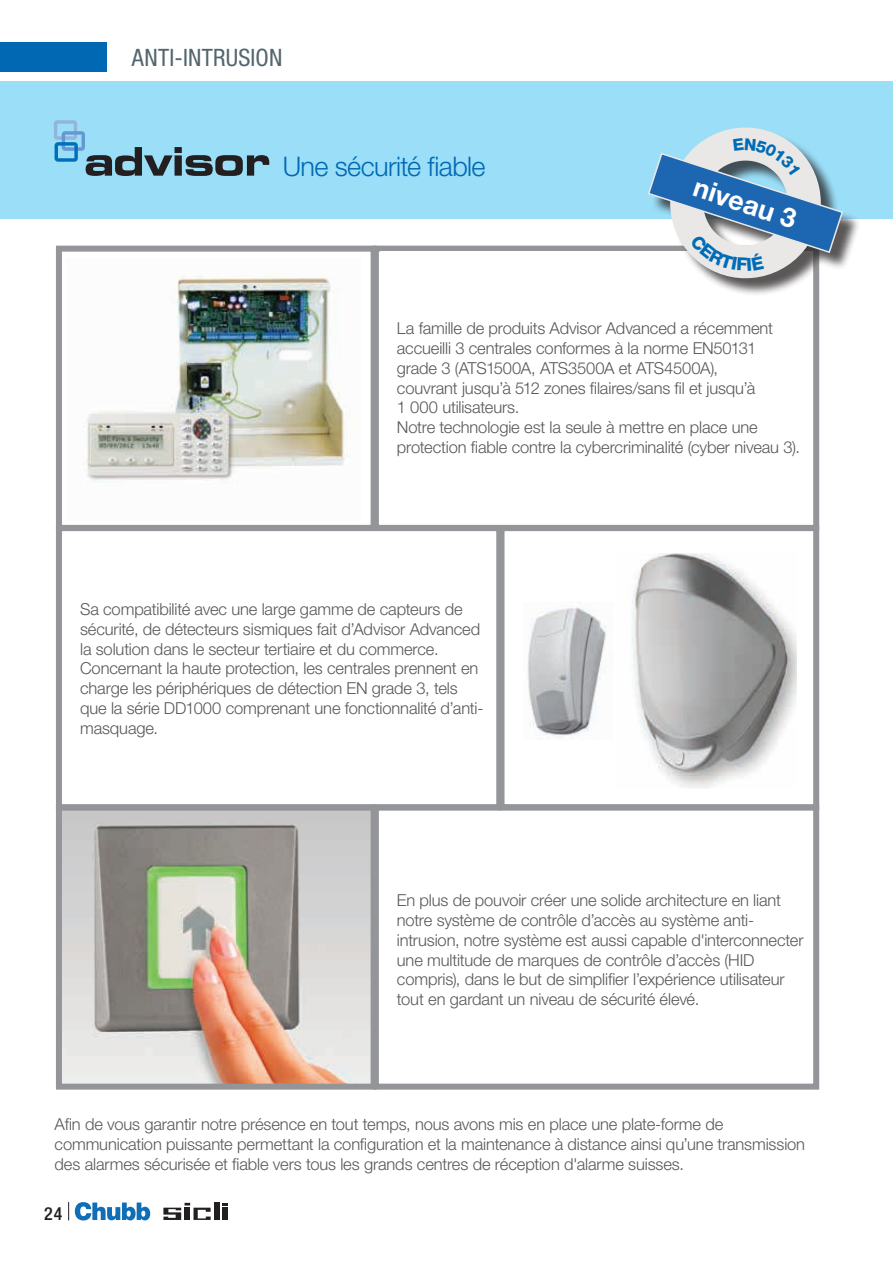
<style>
.page{position:relative;width:893px;height:1263px;background:#fff}
.page>*{position:absolute;margin:0;border:0;box-sizing:border-box;transform-origin:0 0}
.t1{font:300 27px "Helvetica Neue LT Std";letter-spacing:-.025em;color:#0168b3}
.t2{font:700 27px "Helvetica Neue LT Std";color:#fff}
.t3{font:condensed 24px "Helvetica Neue LT Std";letter-spacing:.01em;color:#53656e}
.t4{font:500 condensed 18px "Helvetica Neue LT Std";color:#231f20}
.t5{font:300 16.5px/19.8px "Helvetica Neue LT Std";letter-spacing:-.01em;color:#57585a}
</style>
<div class="page">
<svg style="left:75px;top:1202px;width:75px;height:18px"></svg>
<div style="left:214px;top:1203px;width:5px;height:17px;background:#231f20"></div>
<svg style="left:163px;top:1203px;width:48px;height:17px"></svg>
<svg style="left:222px;top:1203px;width:6px;height:2px"></svg>
<div style="left:222px;top:1207px;width:6px;height:13px;background:#231f20"></div>
<svg style="left:68px;top:1202px;width:1px;height:18px"></svg>
<div style="left:0;top:43px;width:106px;height:29px;background:#0168b3"></div>
<div style="left:0;top:81px;width:893px;height:137px;background:#9adef8"></div>
<svg style="left:54px;top:120px;width:215px;height:56px"></svg>
<img style="left:63px;top:811px;width:307px;height:272px">
<div style="left:56px;top:246px;width:321px;height:285px;background:#fff;border:6px solid #939598"></div>
<div style="left:373px;top:246px;width:446px;height:285px;border:6px solid #939598"></div>
<div style="left:498px;top:525px;width:321px;height:285px;border:6px solid #939598"></div>
<div style="left:56px;top:525px;width:446px;height:285px;border:6px solid #939598"></div>
<div style="left:56px;top:804px;width:321px;height:286px;border:6px solid #939598"></div>
<div style="left:373px;top:804px;width:446px;height:286px;border:6px solid #939598"></div>
<div style="left:380px;top:252px;width:432px;height:272px;background:#fff"></div>
<img style="left:84px;top:275px;width:264px;height:208px">
<img style="left:527px;top:607px;width:80px;height:132px">
<img style="left:632px;top:553px;width:165px;height:235px">
<svg style="left:634px;top:127px;width:223px;height:172px"></svg>
<svg style="left:647px;top:138px;width:197px;height:133px"></svg>
<h2 class="t3" style="left:132px;top:44px;width:152px">ANTI-INTRUSION</h2>
<h1 class="t1" style="left:283px;top:150px;width:204px">Une sécurité fiable</h1>
<h1 class="t2" style="left:700px;top:170px;width:108px;rotate:18deg">niveau 3</h1>
<p class="t5" style="left:397px;top:318px;width:405px">La famille de produits Advisor Advanced a récemment accueilli 3 centrales conformes à la norme EN50131 grade 3 (ATS1500A, ATS3500A et ATS4500A),<br>couvrant jusqu’à 512 zones filaires/sans fil et jusqu’à<br>1 000 utilisateurs.<br>Notre technologie est la seule à mettre en place une protection fiable contre la cybercriminalité (cyber niveau 3).</p>
<p class="t5" style="left:80px;top:599px;width:405px">Sa compatibilité avec une large gamme de capteurs de sécurité, de détecteurs sismiques fait d’Advisor Advanced la solution dans le secteur tertiaire et du commerce.<br>Concernant la haute protection, les centrales prennent en charge les périphériques de détection EN grade 3, tels que la série DD1000 comprenant une fonctionnalité d’anti&shy;masquage.</p>
<p class="t5" style="left:397px;top:890px;width:408px">En plus de pouvoir créer une solide architecture en liant notre système de contrôle d’accès au système anti&shy;intrusion, notre système est aussi capable d'interconnecter une multitude de marques de contrôle d’accès (HID compris), dans le but de simplifier l’expérience utilisateur tout en gardant un niveau de sécurité élevé.</p>
<p class="t5" style="left:55px;top:1114px;width:752px">Afin de vous garantir notre présence en tout temps, nous avons mis en place une plate-forme de communication puissante permettant la configuration et la maintenance à distance ainsi qu’une transmission des alarmes sécurisée et fiable vers tous les grands centres de réception d'alarme suisses.</p>
<p class="t4" style="left:44px;top:1203px;width:20px">24</p>
</div>
